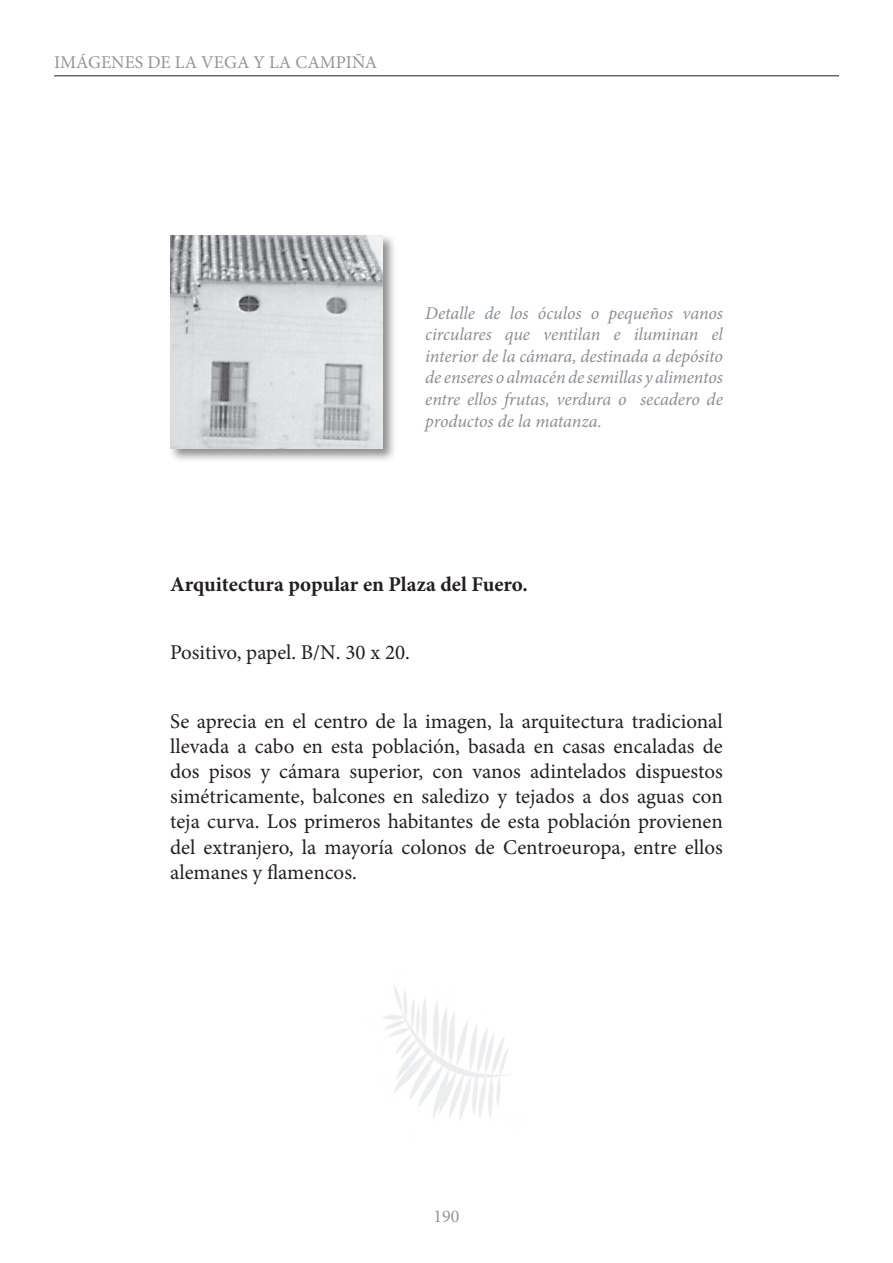
<style>
.page{position:relative;width:893px;height:1263px;background:#fff}
.page>*{position:absolute;margin:0;border:0;box-sizing:border-box;transform-origin:0 0}
.Normal_copy2{font:21px/25.2px "Minion Pro";color:#231f20;text-align:justify}
.Normal_copy2-2{font:700 21px "Minion Pro";letter-spacing:-.005em;color:#231f20}
.Paragraph_Style_1{font:italic 18px/21.6px "Minion Pro";letter-spacing:-.005em;color:#8c8e91;text-align:justify}
.t1{font:18px "Minion Pro";color:#939598}
</style>
<div class="page">
<hr style="left:54px;top:75px;width:785px;height:1px;background:#231f20">
<div style="left:168px;top:233px;width:236px;height:236px;background:#231f20;opacity:.5"></div>
<img style="left:170px;top:235px;width:213px;height:213px">
<p class="t1" style="left:54px;top:50px;width:325px">IMÁGENES DE LA VEGA Y LA CAMPIÑA</p>
<p class="Paragraph_Style_1" style="left:425px;top:302px;width:299px">Detalle de los óculos o pequeños vanos circulares que ventilan e iluminan el interior de la cámara, destinada a depósito de enseres o almacén de semillas y alimentos entre ellos frutas, verdura o secadero de productos de la matanza.</p>
<p class="Normal_copy2-2" style="left:170px;top:569px;width:359px">Arquitectura popular en Plaza del Fuero.</p>
<p class="Normal_copy2" style="left:170px;top:640px;width:241px">Positivo, papel. B/N. 30 x 20.</p>
<p class="Normal_copy2" style="left:170px;top:708px;width:554px">Se aprecia en el centro de la imagen, la arquitectura tradicional llevada a cabo en esta población, basada en casas encaladas de dos pisos y cámara superior, con vanos adintelados dispuestos simétricamente, balcones en saledizo y tejados a dos aguas con teja curva. Los primeros habitantes de esta población provienen del extranjero, la mayoría colonos de Centroeuropa, entre ellos alemanes y flamencos.</p>
<p class="t1" style="left:433px;top:1204px;width:27px">190</p>
</div>
